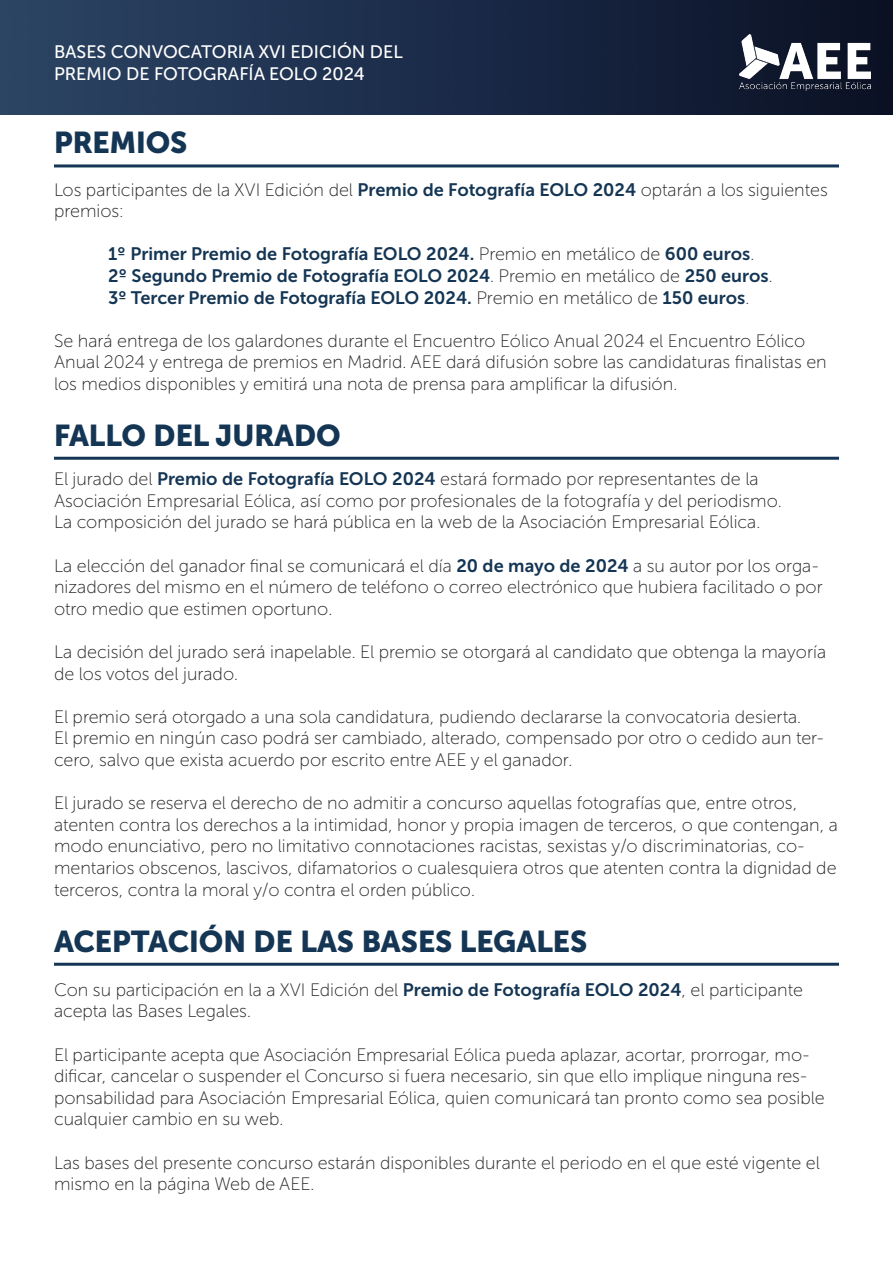
<style>
.page{position:relative;width:893px;height:1263px;background:#fff}
.page>*{position:absolute;margin:0;border:0;box-sizing:border-box;transform-origin:0 0}
.t1{font:30px "Museo Sans Cyrl 900";color:#143654}
.t2{font:18px/21.6px "Museo Sans Cyrl 100";color:#231f20}
.t3{font:18px "Museo Sans Cyrl 700";color:#143553}
.t4{font:18px "Museo Sans Cyrl 500";color:#fff}
.s1{font-family:"Museo Sans Cyrl 700";color:#143553}
.s2{font-family:"Museo Sans Cyrl 100";color:#231f20}
</style>
<div class="page">
<img style="left:0;top:0;width:893px;height:115px">
<img style="left:740px;top:34px;width:130px;height:57px">
<hr style="left:54px;top:164px;width:785px;height:3px;background:#143553">
<hr style="left:54px;top:457px;width:785px;height:3px;background:#143553">
<hr style="left:54px;top:963px;width:785px;height:3px;background:#143553">
<p class="t4" style="left:54px;top:42px;width:350px">BASES CONVOCATORIA XVI EDICIÓN DEL</p>
<p class="t4" style="left:54px;top:64px;width:312px">PREMIO DE FOTOGRAFÍA EOLO 2024</p>
<p class="t1" style="left:54px;top:126px;width:135px">PREMIOS</p>
<p class="t2" style="left:54px;top:179px;width:775px">Los participantes de la XVI Edición del <span class="s1">Premio de Fotografía EOLO 2024</span> optarán a los siguientes premios:</p>
<p class="t3" style="left:108px;top:244px;width:648px">1º Primer Premio de Fotografía EOLO 2024. <span class="s2">Premio en metálico de</span> 600 euros<span class="s2">.</span></p>
<p class="t3" style="left:108px;top:266px;width:666px">2º Segundo Premio de Fotografía EOLO 2024<span class="s2">. Premio en metálico de</span> 250 euros<span class="s2">.</span></p>
<p class="t3" style="left:108px;top:287px;width:643px">3º Tercer Premio de Fotografía EOLO 2024. <span class="s2">Premio en metálico de</span> 150 euros<span class="s2">.</span></p>
<p class="t2" style="left:54px;top:330px;width:774px">Se hará entrega de los galardones durante el Encuentro Eólico Anual 2024 el Encuentro Eólico<br>Anual 2024 y entrega de premios en Madrid. AEE dará difusión sobre las candidaturas finalistas en los medios disponibles y emitirá una nota de prensa para amplificar la difusión.</p>
<p class="t1" style="left:54px;top:418px;width:288px">FALLO DEL JURADO</p>
<p class="t2" style="left:54px;top:468px;width:706px">El jurado del <span class="s1">Premio de Fotografía EOLO 2024</span> estará formado por representantes de la</p>
<p class="t2" style="left:54px;top:490px;width:729px">Asociación Empresarial Eólica, así como por profesionales de la fotografía y del periodismo.</p>
<p class="t2" style="left:54px;top:512px;width:708px">La composición del jurado se hará pública en la web de la Asociación Empresarial Eólica.</p>
<p class="t2" style="left:54px;top:555px;width:770px">La elección del ganador final se comunicará el día <span class="s1">20 de mayo de 2024</span> a su autor por los orga&shy;nizadores del mismo en el número de teléfono o correo electrónico que hubiera facilitado o por otro medio que estimen oportuno.</p>
<p class="t2" style="left:54px;top:641px;width:774px">La decisión del jurado será inapelable. El premio se otorgará al candidato que obtenga la mayoría de los votos del jurado.</p>
<p class="t2" style="left:54px;top:706px;width:749px">El premio será otorgado a una sola candidatura, pudiendo declararse la convocatoria desierta.</p>
<p class="t2" style="left:54px;top:728px;width:772px">El premio en ningún caso podrá ser cambiado, alterado, compensado por otro o cedido aun ter&shy;cero, salvo que exista acuerdo por escrito entre AEE y el ganador.</p>
<p class="t2" style="left:54px;top:792px;width:785px">El jurado se reserva el derecho de no admitir a concurso aquellas fotografías que, entre otros, atenten contra los derechos a la intimidad, honor y propia imagen de terceros, o que contengan, a modo enunciativo, pero no limitativo connotaciones racistas, sexistas y/o discriminatorias, co&shy;mentarios obscenos, lascivos, difamatorios o cualesquiera otros que atenten contra la dignidad de terceros, contra la moral y/o contra el orden público.</p>
<p class="t1" style="left:54px;top:924px;width:535px">ACEPTACIÓN DE LAS BASES LEGALES</p>
<p class="t2" style="left:54px;top:979px;width:750px">Con su participación en la a XVI Edición del <span class="s1">Premio de Fotografía EOLO 2024</span>, el participante acepta las Bases Legales.</p>
<p class="t2" style="left:54px;top:1044px;width:772px">El participante acepta que Asociación Empresarial Eólica pueda aplazar, acortar, prorrogar, mo&shy;dificar, cancelar o suspender el Concurso si fuera necesario, sin que ello implique ninguna res&shy;ponsabilidad para Asociación Empresarial Eólica, quien comunicará tan pronto como sea posible cualquier cambio en su web.</p>
<p class="t2" style="left:54px;top:1152px;width:767px">Las bases del presente concurso estarán disponibles durante el periodo en el que esté vigente el mismo en la página Web de AEE.</p>
</div>
